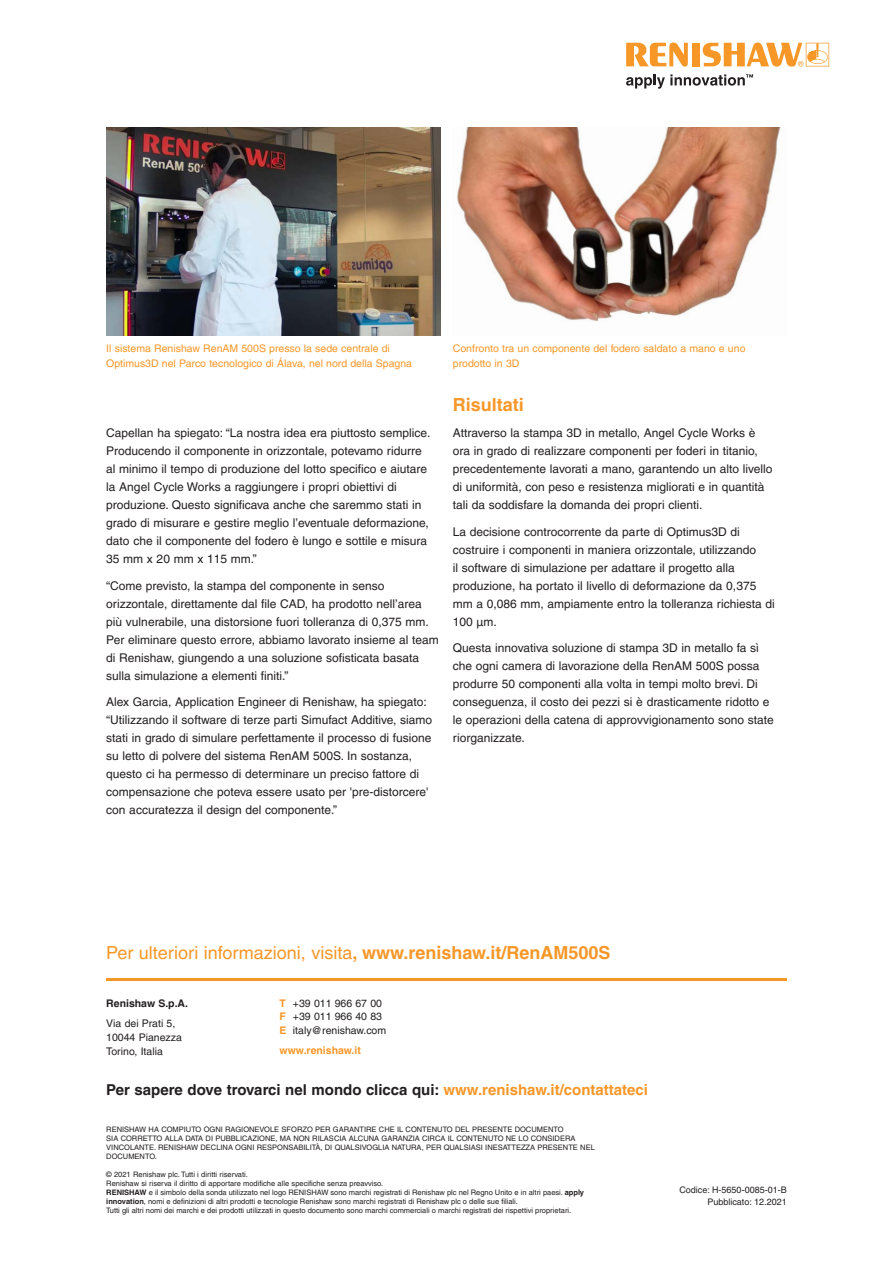
<style>
.page{position:relative;width:893px;height:1263px;background:#fff}
.page>*{position:absolute;margin:0;border:0;box-sizing:border-box;transform-origin:0 0}
.Call_to_action{font:18px "Helvetica LT Pro";color:#f79727}
.Main_body_heading_te{font:700 18px "Helvetica LT Pro";color:#f79727}
.t1{font:700 15px "Helvetica LT Pro";color:#231f20}
.Main_body_text_8pt{font:12px/18px "Helvetica LT Pro";color:#231f20}
.Caption_text_7pt{font:10.5px/15px "Helvetica LT Pro";color:#f79727}
.t2{font:10.5px/13.6px "Helvetica LT Pro";color:#231f20}
.t3{font:700 10.5px "Helvetica LT Pro";color:#f79727}
.t4{font:700 10.5px "Helvetica LT Pro";color:#231f20}
.t5{font:9px "Helvetica LT Pro";color:#231f20}
.t6{font:7.5px/9px "Helvetica LT Pro";color:#231f20}
.s1{font-weight:700}
.s2{color:#f79727}
.s3{font-weight:700;color:#f79727}
</style>
<div class="page">
<svg style="left:626px;top:43px;width:62px;height:24px"></svg>
<div style="left:692px;top:43px;width:8px;height:23px;background:#f79727"></div>
<svg style="left:703px;top:43px;width:126px;height:24px"></svg>
<svg style="left:626px;top:74px;width:127px;height:15px"></svg>
<hr style="left:106px;top:978px;width:681px;height:2px;background:#f79727">
<img style="left:106px;top:128px;width:334px;height:208px">
<img style="left:457px;top:128px;width:323px;height:194px">
<p class="Caption_text_7pt" style="left:106px;top:341px;width:307px">Il sistema Renishaw RenAM 500S presso la sede centrale di<br>Optimus3D nel Parco tecnologico di Álava, nel nord della Spagna</p>
<p class="Caption_text_7pt" style="left:453px;top:341px;width:294px">Confronto tra un componente del fodero saldato a mano e uno prodotto in 3D</p>
<p class="Main_body_text_8pt" style="left:106px;top:424px;width:326px">Capellan ha spiegato: “La nostra idea era piuttosto semplice.<br>Producendo il componente in orizzontale, potevamo ridurre al minimo il tempo di produzione del lotto specifico e aiutare la Angel Cycle Works a raggiungere i propri obiettivi di produzione. Questo significava anche che saremmo stati in grado di misurare e gestire meglio l’eventuale deformazione, dato che il componente del fodero è lungo e sottile e misura 35 mm x 20 mm x 115 mm.”</p>
<p class="Main_body_text_8pt" style="left:106px;top:576px;width:334px">“Come previsto, la stampa del componente in senso orizzontale, direttamente dal file CAD, ha prodotto nell’area più vulnerabile, una distorsione fuori tolleranza di 0,375 mm.<br>Per eliminare questo errore, abbiamo lavorato insieme al team di Renishaw, giungendo a una soluzione sofisticata basata sulla simulazione a elementi finiti.”</p>
<p class="Main_body_text_8pt" style="left:106px;top:693px;width:327px">Alex Garcia, Application Engineer di Renishaw, ha spiegato: “Utilizzando il software di terze parti Simufact Additive, siamo stati in grado di simulare perfettamente il processo di fusione su letto di polvere del sistema RenAM 500S. In sostanza, questo ci ha permesso di determinare un preciso fattore di compensazione che poteva essere usato per 'pre-distorcere' con accuratezza il design del componente.”</p>
<p class="Main_body_heading_te" style="left:453px;top:393px;width:73px">Risultati</p>
<p class="Main_body_text_8pt" style="left:453px;top:424px;width:321px">Attraverso la stampa 3D in metallo, Angel Cycle Works è ora in grado di realizzare componenti per foderi in titanio, precedentemente lavorati a mano, garantendo un alto livello di uniformità, con peso e resistenza migliorati e in quantità tali da soddisfare la domanda dei propri clienti.</p>
<p class="Main_body_text_8pt" style="left:453px;top:522px;width:323px">La decisione controcorrente da parte di Optimus3D di costruire i componenti in maniera orizzontale, utilizzando<br>il software di simulazione per adattare il progetto alla produzione, ha portato il livello di deformazione da 0,375 mm a 0,086 mm, ampiamente entro la tolleranza richiesta di 100 µm.</p>
<p class="Main_body_text_8pt" style="left:453px;top:639px;width:322px">Questa innovativa soluzione di stampa 3D in metallo fa sì che ogni camera di lavorazione della RenAM 500S possa produrre 50 componenti alla volta in tempi molto brevi. Di conseguenza, il costo dei pezzi si è drasticamente ridotto e le operazioni della catena di approvvigionamento sono state riorganizzate.</p>
<p class="Call_to_action" style="left:106px;top:942px;width:506px">Per ulteriori informazioni, visita<span class="s1">, www.renishaw.it/RenAM500S</span></p>
<p class="t4" style="left:106px;top:997px;width:83px">Renishaw S.p.A.</p>
<p class="t2" style="left:106px;top:1017px;width:77px">Via dei Prati 5,<br>10044 Pianezza<br>Torino, Italia</p>
<p class="t1" style="left:106px;top:1081px;width:543px">Per sapere dove trovarci nel mondo clicca qui: <span class="s2">www.renishaw.it/contattateci</span></p>
<p class="t6" style="left:106px;top:1125px;width:490px">RENISHAW HA COMPIUTO OGNI RAGIONEVOLE SFORZO PER GARANTIRE CHE IL CONTENUTO DEL PRESENTE DOCUMENTO<br>SIA CORRETTO ALLA DATA DI PUBBLICAZIONE, MA NON RILASCIA ALCUNA GARANZIA CIRCA IL CONTENUTO NE LO CONSIDERA VINCOLANTE. RENISHAW DECLINA OGNI RESPONSABILITÀ, DI QUALSIVOGLIA NATURA, PER QUALSIASI INESATTEZZA PRESENTE NEL DOCUMENTO.</p>
<p class="t6" style="left:106px;top:1170px;width:479px">© 2021 Renishaw plc. Tutti i diritti riservati.<br>Renishaw si riserva il diritto di apportare modifiche alle specifiche senza preavviso.<br><span class="s1">RENISHAW</span> e il simbolo della sonda utilizzato nel logo RENISHAW sono marchi registrati di Renishaw plc nel Regno Unito e in altri paesi. <span class="s1">apply innovation</span>, nomi e definizioni di altri prodotti e tecnologie Renishaw sono marchi registrati di Renishaw plc o delle sue filiali.<br>Tutti gli altri nomi dei marchi e dei prodotti utilizzati in questo documento sono marchi commerciali o marchi registrati dei rispettivi proprietari.</p>
<p class="t2" style="left:280px;top:996px;width:108px"><span class="s3">T</span> +39 011 966 67 00<br><span class="s3">F</span> +39 011 966 40 83<br><span class="s3">E</span> italy@renishaw.com</p>
<p class="t3" style="left:280px;top:1044px;width:83px">www.renishaw.it</p>
<p class="t5" style="left:679px;top:1184px;width:109px">Codice: H-5650-0085-01-B</p>
<p class="t5" style="left:708px;top:1196px;width:81px">Pubblicato: 12.2021</p>
</div>
